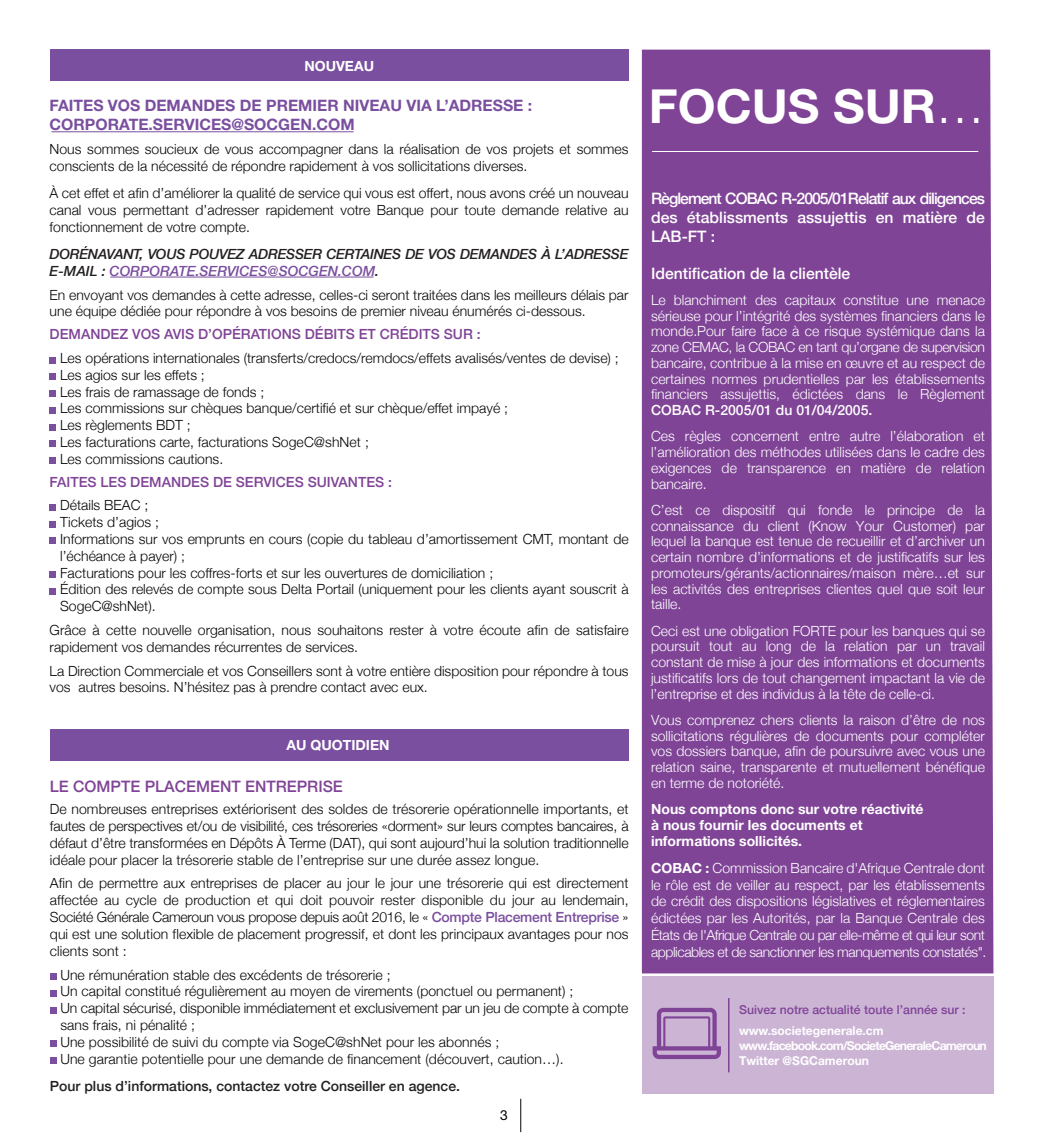
<style>
.page{position:relative;width:1042px;height:1141px;background:#fff}
.page>*{position:absolute;margin:0;border:0;box-sizing:border-box;transform-origin:0 0}
.t1{font:700 46.9px "Helvetica Neue";color:#fff;scale:1.04 1}
.t2{font:500 15.75px/18.9px "Helvetica Neue";color:#fff;text-align:justify}
.t3{font:700 15.75px/18.9px "Helvetica Neue";color:#7a4f9f}
.t4{font:500 15.75px "Helvetica Neue";color:#804497}
.t5{font:300 14px/16.8px "Helvetica Neue";color:#050504}
.t6{font:300 14px/15.8px "Helvetica Neue";color:#fff;text-align:justify}
.t7{font:700 14px/15.8px "Helvetica Neue";color:#fff}
.t8{font:italic 500 14px/16.8px "Helvetica Neue";letter-spacing:-.02em;color:#231f20}
.t9{font:500 14px "Helvetica Neue";color:#804497}
.t10{font:500 14px "Helvetica Neue";color:#231f20}
.t11{font:500 14px "Helvetica Neue";color:#fff}
.t12{font:13.83px "Helvetica Neue";color:#050504}
.t13{font:700 12.25px/14.7px "Helvetica Neue";letter-spacing:-.065em;color:#fff}
.t14{font:500 12.25px "Helvetica Neue";color:#804497}
.s1{color:#7a4f9f}
.s2{font-weight:500;color:#7a4f9f}
.s3{font-weight:300;font-size:46.38px}
.s4{font-weight:700}
</style>
<div class="page">
<hr style="left:520px;top:1099px;width:1px;height:33px;background:#050504">
<div style="left:50px;top:50px;width:578px;height:31px;background:#7a4f9f"></div>
<div style="left:50px;top:730px;width:578px;height:31px;background:#7a4f9f"></div>
<div style="left:50px;top:973px;width:6px;height:7px;background:#7a4f9f"></div>
<svg style="left:50px;top:1007px;width:6px;height:6px"></svg>
<svg style="left:50px;top:1041px;width:6px;height:6px"></svg>
<div style="left:50px;top:1057px;width:6px;height:7px;background:#7a4f9f"></div>
<svg style="left:50px;top:990px;width:6px;height:6px"></svg>
<div style="left:642px;top:50px;width:351px;height:923px;background:#804497"></div>
<hr style="left:652px;top:151px;width:326px;height:1px;background:#fff">
<hr style="left:51px;top:131px;width:303px;height:1px;background:#7a4f9f">
<hr style="left:110px;top:277px;width:263px;height:1px;background:#7a4f9f">
<svg style="left:50px;top:357px;width:6px;height:6px"></svg>
<svg style="left:50px;top:374px;width:6px;height:6px"></svg>
<svg style="left:50px;top:390px;width:6px;height:6px"></svg>
<svg style="left:50px;top:407px;width:6px;height:6px"></svg>
<svg style="left:50px;top:424px;width:6px;height:6px"></svg>
<svg style="left:50px;top:441px;width:6px;height:6px"></svg>
<svg style="left:50px;top:458px;width:6px;height:6px"></svg>
<svg style="left:50px;top:504px;width:6px;height:6px"></svg>
<div style="left:50px;top:521px;width:6px;height:7px;background:#7a4f9f"></div>
<svg style="left:50px;top:538px;width:6px;height:6px"></svg>
<div style="left:50px;top:571px;width:6px;height:7px;background:#7a4f9f"></div>
<svg style="left:50px;top:588px;width:6px;height:6px"></svg>
<div style="left:642px;top:976px;width:351px;height:118px;background:#ccb4d5"></div>
<svg style="left:652px;top:1008px;width:69px;height:51px"></svg>
<hr style="left:728px;top:998px;width:1px;height:74px;background:#804497">
<p class="t7" style="left:304px;top:58px;width:71px">NOUVEAU</p>
<p class="t3" style="left:50px;top:96px;width:484px">FAITES VOS DEMANDES DE PREMIER NIVEAU VIA L’ADRESSE :<br>CORPORATE.SERVICES@SOCGEN.COM</p>
<p class="t5" style="left:50px;top:140px;width:580px">Nous sommes soucieux de vous accompagner dans la réalisation de vos projets et sommes conscients de la nécessité de répondre rapidement à vos sollicitations diverses.</p>
<p class="t5" style="left:50px;top:184px;width:580px;text-align:justify">À cet effet et afin d’améliorer la qualité de service qui vous est offert, nous avons créé un nouveau canal vous permettant d’adresser rapidement votre Banque pour toute demande relative au fonctionnement de votre compte.</p>
<p class="t8" style="left:50px;top:245px;width:580px">DORÉNAVANT, VOUS POUVEZ ADRESSER CERTAINES DE VOS DEMANDES À L’ADRESSE<br>E-MAIL : <span class="s1">CORPORATE.SERVICES@SOCGEN.COM</span>.</p>
<p class="t5" style="left:50px;top:285px;width:580px">En envoyant vos demandes à cette adresse, celles-ci seront traitées dans les meilleurs délais par une équipe dédiée pour répondre à vos besoins de premier niveau énumérés ci-dessous.</p>
<p class="t9" style="left:50px;top:323px;width:432px">DEMANDEZ VOS AVIS D’OPÉRATIONS DÉBITS ET CRÉDITS SUR :</p>
<p class="t5" style="left:60px;top:349px;width:560px">Les opérations internationales (transferts/credocs/remdocs/effets avalisés/ventes de devise) ; Les agios sur les effets ;<br>Les frais de ramassage de fonds ;<br>Les commissions sur chèques banque/certifié et sur chèque/effet impayé ;<br>Les règlements BDT ;<br>Les facturations carte, facturations SogeC@shNet ;<br>Les commissions cautions.</p>
<p class="t9" style="left:50px;top:470px;width:344px">FAITES LES DEMANDES DE SERVICES SUIVANTES :</p>
<p class="t5" style="left:60px;top:496px;width:570px">Détails BEAC ;<br>Tickets d’agios ;<br>Informations sur vos emprunts en cours (copie du tableau d’amortissement CMT, montant de l’échéance à payer) ;<br>Facturations pour les coffres-forts et sur les ouvertures de domiciliation ;<br>Édition des relevés de compte sous Delta Portail (uniquement pour les clients ayant souscrit à SogeC@shNet).</p>
<p class="t5" style="left:50px;top:621px;width:580px">Grâce à cette nouvelle organisation, nous souhaitons rester à votre écoute afin de satisfaire rapidement vos demandes récurrentes de services.</p>
<p class="t5" style="left:50px;top:661px;width:580px">La Direction Commerciale et vos Conseillers sont à votre entière disposition pour répondre à tous vos autres besoins. N’hésitez pas à prendre contact avec eux.</p>
<p class="t7" style="left:287px;top:737px;width:104px">AU QUOTIDIEN</p>
<p class="t4" style="left:50px;top:773px;width:294px">LE COMPTE PLACEMENT ENTREPRISE</p>
<p class="t5" style="left:50px;top:800px;width:580px;text-align:justify">De nombreuses entreprises extériorisent des soldes de trésorerie opérationnelle importants, et fautes de perspectives et/ou de visibilité, ces trésoreries «dorment» sur leurs comptes bancaires, à défaut d’être transformées en Dépôts À Terme (DAT), qui sont aujourd’hui la solution traditionnelle idéale pour placer la trésorerie stable de l’entreprise sur une durée assez longue.</p>
<p class="t5" style="left:50px;top:874px;width:580px;text-align:justify">Afin de permettre aux entreprises de placer au jour le jour une trésorerie qui est directement affectée au cycle de production et qui doit pouvoir rester disponible du jour au lendemain, Société Générale Cameroun vous propose depuis août 2016, le « <span class="s2">Compte Placement Entreprise</span> » qui est une solution flexible de placement progressif, et dont les principaux avantages pour nos clients sont :</p>
<p class="t5" style="left:60px;top:965px;width:570px">Une rémunération stable des excédents de trésorerie ;<br>Un capital constitué régulièrement au moyen de virements (ponctuel ou permanent) ;<br>Un capital sécurisé, disponible immédiatement et exclusivement par un jeu de compte à compte sans frais, ni pénalité ;<br>Une possibilité de suivi du compte via SogeC@shNet pour les abonnés ;<br>Une garantie potentielle pour une demande de financement (découvert, caution…).</p>
<p class="t10" style="left:50px;top:1075px;width:412px">Pour plus d’informations, contactez votre Conseiller en agence.</p>
<p class="t12" style="left:500px;top:1107px;width:9px">3</p>
<h1 class="t1" style="left:649px;top:77px;width:324px">FOCUS SUR<span class="s3">…</span></h1>
<p class="t2" style="left:651px;top:188px;width:335px">Règlement COBAC R-2005/01Relatif aux diligences des établissments assujettis en matière de LAB-FT :</p>
<p class="t2" style="left:651px;top:262px;width:201px">Identification de la clientèle</p>
<p class="t6" style="left:651px;top:291px;width:335px">Le blanchiment des capitaux constitue une menace sérieuse pour l’intégrité des systèmes financiers dans le monde.Pour faire face à ce risque systémique dans la zone CEMAC, la COBAC en tant qu’organe de supervision bancaire, contribue à la mise en œuvre et au respect de certaines normes prudentielles par les établissements financiers assujettis, édictées dans le Règlement</p>
<p class="t11" style="left:651px;top:399px;width:223px">COBAC R-2005/01 du 01/04/2005.</p>
<p class="t6" style="left:651px;top:427px;width:335px">Ces règles concernent entre autre l’élaboration et l’amélioration des méthodes utilisées dans le cadre des exigences de transparence en matière de relation bancaire.</p>
<p class="t6" style="left:651px;top:501px;width:335px">C’est ce dispositif qui fonde le principe de la connaissance du client (Know Your Customer) par lequel la banque est tenue de recueillir et d’archiver un certain nombre d’informations et de justificatifs sur les promoteurs/gérants/actionnaires/maison mère…et sur les activités des entreprises clientes quel que soit leur taille.</p>
<p class="t6" style="left:651px;top:622px;width:335px">Ceci est une obligation FORTE pour les banques qui se poursuit tout au long de la relation par un travail constant de mise à jour des informations et documents justificatifs lors de tout changement impactant la vie de l’entreprise et des individus à la tête de celle-ci.</p>
<p class="t6" style="left:651px;top:711px;width:335px">Vous comprenez chers clients la raison d’être de nos sollicitations régulières de documents pour compléter vos dossiers banque, afin de poursuivre avec vous une relation saine, transparente et mutuellement bénéfique en terme de notoriété.</p>
<p class="t7" style="left:651px;top:801px;width:274px">Nous comptons donc sur votre réactivité à nous fournir les documents et informations sollicités.</p>
<p class="t6" style="left:651px;top:858px;width:337px;line-height:16.8px"><span class="s4">COBAC :</span> Commission Bancaire d'Afrique Centrale dont le rôle est de veiller au respect, par les établissements de crédit des dispositions législatives et réglementaires édictées par les Autorités, par la Banque Centrale des États de l'Afrique Centrale ou par elle-même et qui leur sont applicables et de sanctionner les manquements constatés".</p>
<p class="t14" style="left:739px;top:1000px;width:228px">Suivez notre actualité toute l’année sur :</p>
<p class="t13" style="left:739px;top:1023px;width:249px">www.societegenerale.cm www.facebook.com/SocieteGeneraleCameroun<br>Twitter @SGCameroun</p>
</div>
